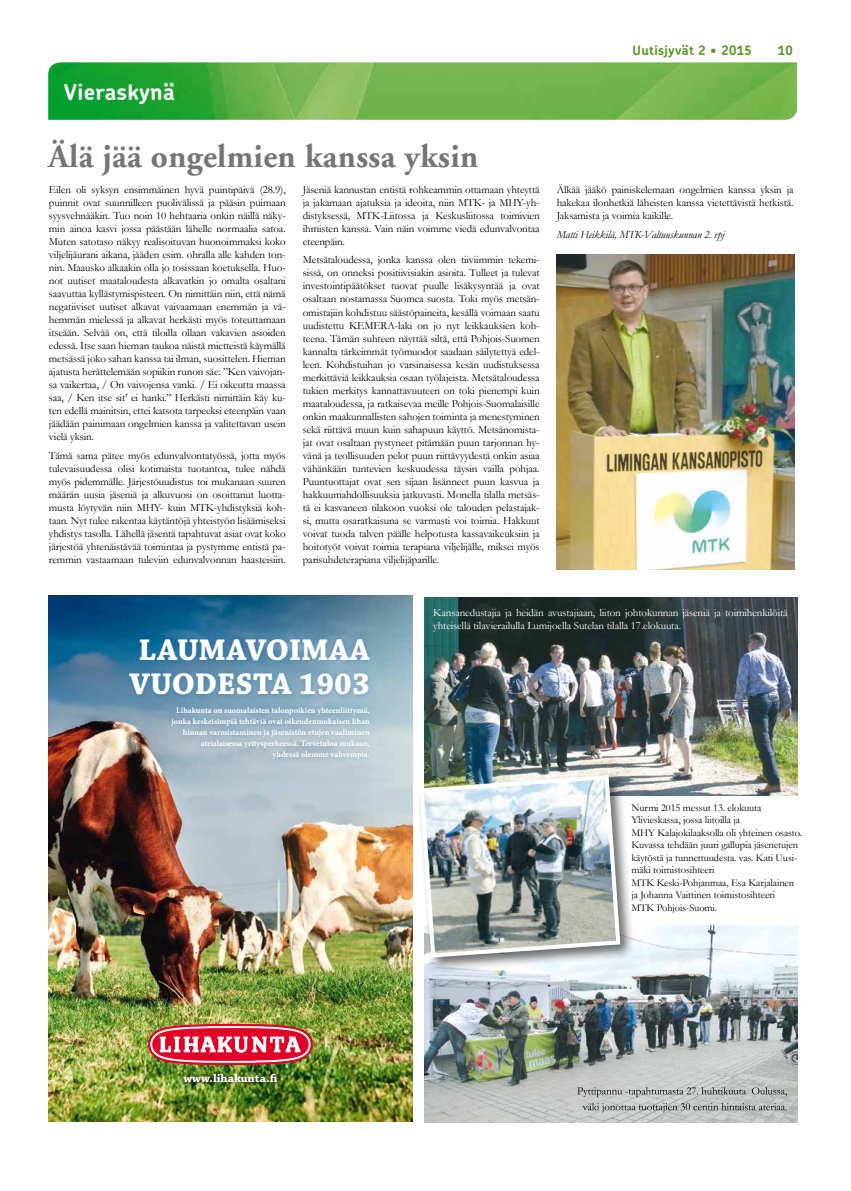
<style>
.page{position:relative;width:851px;height:1191px;background:#fff}
.page>*{position:absolute;margin:0;border:0;box-sizing:border-box;transform-origin:0 0}
.t1{font:700 33px "Adobe Garamond";letter-spacing:.01em;color:#767474}
.t2{font:700 31.6px/33.9px "Chaparral Pro";color:#fff}
.t3{font:700 22px "Chevin";letter-spacing:.02em;color:#fff}
.t4{font:700 13px "Chevin";letter-spacing:.025em;color:#5e9829}
.t5{font:700 11.9px "Chaparral Pro";color:#fff}
.t6{font:11px/13px "Garamond";letter-spacing:-.01em;color:#000;text-align:justify}
.t7{font:11px/13px "Garamond";letter-spacing:-.01em;color:#fff}
.t8{font:italic 11px "Garamond";letter-spacing:-.01em;color:#000}
.t9{font:10.5px/12.5px "Garamond";letter-spacing:-.01em;color:#000}
.t10{font:700 8.2px/11px "Minion Pro";color:#fff;text-align:right}
</style>
<div class="page">
<img style="left:48px;top:62px;width:749px;height:58px">
<img style="left:556px;top:254px;width:238px;height:315px">
<img style="left:49px;top:595px;width:363px;height:527px">
<img style="left:148px;top:1023px;width:165px;height:42px">
<div style="left:124px;top:634px;width:251px;height:66px;background:#005a8d;opacity:.3"></div>
<div style="left:166px;top:701px;width:209px;height:64px;background:#005a8d;opacity:.4"></div>
<div style="left:180px;top:1070px;width:101px;height:16px;background:#000;opacity:.75"></div>
<img style="left:424px;top:925px;width:373px;height:198px">
<img style="left:424px;top:597px;width:373px;height:198px">
<svg style="left:582px;top:1103px;width:204px;height:10px;background:#a8abab"></svg>
<svg style="left:577px;top:1087px;width:210px;height:10px;background:#a9acac"></svg>
<div style="left:416px;top:772px;width:219px;height:200px;background:#000;opacity:.58"></div>
<img style="left:417px;top:773px;width:205px;height:186px">
<h3 class="t3" style="left:64px;top:78px;width:112px">Vieraskynä</h3>
<h1 class="t1" style="left:48px;top:138px;width:431px">Älä jää ongelmien kanssa yksin</h1>
<p class="t6" style="left:49px;top:182px;width:238px">Eilen oli syksyn ensimmäinen hyvä puintipäivä (28.9), puinnit ovat suunnilleen puolivälissä ja pääsin puimaan syysvehnääkin. Tuo noin 10 hehtaaria onkin näillä näky&shy;min ainoa kasvi jossa päästään lähelle normaalia satoa.<br>Muten satotaso näkyy realisoituvan huonoimmaksi koko viljelijäurani aikana, jääden esim. ohralla alle kahden ton&shy;nin. Maausko alkaakin olla jo tosissaan koetuksella. Huo&shy;not uutiset maataloudesta alkavatkin jo omalta osaltani saavuttaa kyllästymispisteen. On nimittäin niin, että nämä negatiiviset uutiset alkavat vaivaamaan enemmän ja vä&shy;hemmän mielessä ja alkavat herkästi myös toteuttamaan itseään. Selvää on, että tiloilla ollaan vakavien asioiden edessä. Itse saan hieman taukoa näistä mietteistä käymällä metsässä joko sahan kanssa tai ilman, suosittelen. Hieman ajatusta herättelemään sopiikin runon säe: ”Ken vaivojan&shy;sa vaikertaa, / On vaivojensa vanki. / Ei oikeutta maassa saa, / Ken itse sit’ ei hanki.” Herkästi nimittäin käy ku&shy;ten edellä mainitsin, ettei katsota tarpeeksi eteenpäin vaan jäädään painimaan ongelmien kanssa ja valitettavan usein vielä yksin.</p>
<p class="t6" style="left:49px;top:448px;width:238px">Tämä sama pätee myös edunvalvontatyössä, jotta myös tulevaisuudessa olisi kotimaista tuotantoa, tulee nähdä myös pidemmälle. Järjestöuudistus toi mukanaan suuren määrän uusia jäseniä ja alkuvuosi on osoittanut luotta&shy;musta löytyvän niin MHY- kuin MTK-yhdistyksiä koh&shy;taan. Nyt tulee rakentaa käytäntöjä yhteistyön lisäämiseksi yhdistys tasolla. Lähellä jäsentä tapahtuvat asiat ovat koko järjestöä yhtenäistävää toimintaa ja pystymme entistä pa&shy;remmin vastaamaan tuleviin edunvalvonnan haasteisiin.</p>
<p class="t6" style="left:303px;top:182px;width:238px">Jäseniä kannustan entistä rohkeammin ottamaan yhteyttä ja jakamaan ajatuksia ja ideoita, niin MTK- ja MHY-yh&shy;distyksessä, MTK-Liitossa ja Keskusliitossa toimivien ihmisten kanssa. Vain näin voimme viedä edunvalvontaa eteenpäin.</p>
<p class="t6" style="left:303px;top:253px;width:238px">Metsätaloudessa, jonka kanssa olen tiiviimmin tekemi&shy;sissä, on onneksi positiivisiakin asioita. Tulleet ja tulevat investointipäätökset tuovat puulle lisäkysyntää ja ovat osaltaan nostamassa Suomea suosta. Toki myös metsän&shy;omistajiin kohdistuu säästöpaineita, kesällä voimaan saatu uudistettu KEMERA-laki on jo nyt leikkauksien koh&shy;teena. Tämän suhteen näyttää siltä, että Pohjois-Suomen kannalta tärkeimmät työmuodot saadaan säilytettyä edel&shy;leen. Kohdistuihan jo varsinaisessa kesän uudistuksessa merkittäviä leikkauksia osaan työlajeista. Metsätaloudessa tukien merkitys kannattavuuteen on toki pienempi kuin maataloudessa, ja ratkaisevaa meille Pohjois-Suomalaisille onkin maakunnallisten sahojen toiminta ja menestyminen sekä riittävä muun kuin sahapuun käyttö. Metsänomista&shy;jat ovat osaltaan pystyneet pitämään puun tarjonnan hy&shy;vänä ja teollisuuden pelot puun riittävyydestä onkin asiaa vähänkään tuntevien keskuudessa täysin vailla pohjaa.<br>Puuntuottajat ovat sen sijaan lisänneet puun kasvua ja hakkuumahdollisuuksia jatkuvasti. Monella tilalla metsäs&shy;tä ei kasvaneen tilakoon vuoksi ole talouden pelastajak&shy;si, mutta osaratkaisuna se varmasti voi toimia. Hakkuut voivat tuoda talven päälle helpotusta kassavaikeuksiin ja hoitotyöt voivat toimia terapiana viljelijälle, miksei myös parisuhdeterapiana viljelijäparille.</p>
<p class="t4" style="left:632px;top:42px;width:121px">Uutisjyvät 2 • 2015</p>
<p class="t4" style="left:777px;top:42px;width:16px">10</p>
<p class="t6" style="left:556px;top:183px;width:238px">Älkää jääkö painiskelemaan ongelmien kanssa yksin ja hakekaa ilonhetkiä läheisten kanssa vietettävistä hetkistä.<br>Jaksamista ja voimia kaikille.</p>
<p class="t8" style="left:556px;top:227px;width:169px">Matti Heikkilä, MTK-Valtuuskunnan 2. vpj</p>
<h2 class="t2" style="left:129px;top:634px;width:242px">LAUMAVOIMAA<br>VUODESTA 1903</h2>
<p class="t10" style="left:172px;top:705px;width:200px">Lihakunta on suomalaisten talonpoikien yhteenliittymä, jonka keskeisimpiä tehtäviä ovat oikeudenmukaisen lihan hinnan varmistaminen ja jäsenistön etujen vaaliminen atrialaisessa yritysperheessä. Tervetuloa mukaan,<br>yhdessä olemme vahvempia.</p>
<p class="t7" style="left:433px;top:606px;width:356px">Kansanedustajia ja heidän avustajiaan, liiton johtokunnan jäseniä ja toimihenkilöitä yhteisellä tilavierailulla Lumijoella Sutelan tilalla 17.elokuuta.</p>
<p class="t9" style="left:631px;top:801px;width:172px">Nurmi 2015 messut 13. elokuuta Ylivieskassa, jossa liitoilla ja<br>MHY Kalajokilaaksolla oli yhteinen osasto.<br>Kuvassa tehdään juuri gallupia jäsenetujen käytöstä ja tunnettuudesta. vas. Kati Uusi&shy;mäki toimistosihteeri<br>MTK Keski-Pohjanmaa, Esa Karjalainen ja Johanna Vaittinen toimistosihteeri<br>MTK Pohjois-Suomi.</p>
<p class="t5" style="left:183px;top:1071px;width:96px">www.lihakunta.fi</p>
</div>
